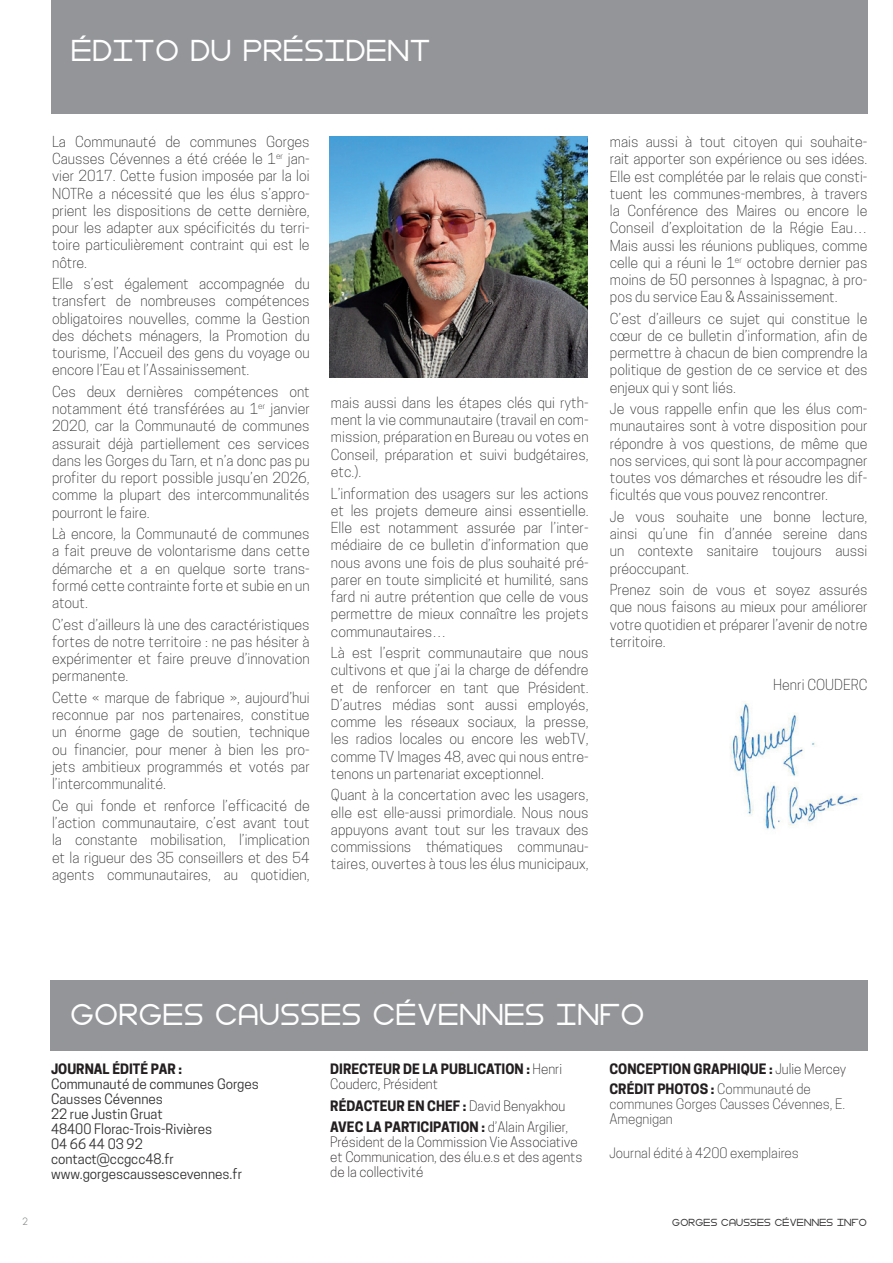
<style>
.page{position:relative;width:893px;height:1263px;background:#fff}
.page>*{position:absolute;margin:0;border:0;box-sizing:border-box;transform-origin:0 0}
.t1{font:900 42px "Gasalt";color:#fff}
.t2{font:300 14.25px/17.2px "Cooper Hewitt";color:#312f30;text-align:justify}
.t3{font:900 14.25px "Gasalt";color:#312f30}
.t4{font:14.25px "Gasalt";color:#808285}
.t5{font:700 13.5px/15px "Cooper Hewitt";color:#231f20}
.t6{font:13.5px/15px "Cooper Hewitt";color:#312f30}
.t7{font:300 13.5px/15px "Cooper Hewitt";color:#231f20}
.t8{font:300 13.5px/15px "Cooper Hewitt";color:#312f30}
.s1{font-weight:300}
.s2{font-weight:300;color:#312f30}
</style>
<div class="page">
<img style="left:729px;top:703px;width:130px;height:127px">
<img style="left:330px;top:136px;width:258px;height:241px">
<div style="left:51px;top:0;width:816px;height:114px;background:#939598"></div>
<div style="left:50px;top:980px;width:817px;height:70px;background:#939598"></div>
<h1 class="t1" style="left:72px;top:31px;width:361px">ÉDITO DU PRÉSIDENT</h1>
<p class="t2" style="left:52px;top:133px;width:259px">La Communauté de communes Gorges Causses Cévennes a été créée le 1<sup>er</sup> jan&shy;vier 2017. Cette fusion imposée par la loi NOTRe a nécessité que les élus s’appro&shy;prient les dispositions de cette dernière, pour les adapter aux spécificités du terri&shy;toire particulièrement contraint qui est le nôtre.</p>
<p class="t2" style="left:52px;top:275px;width:259px">Elle s’est également accompagnée du transfert de nombreuses compétences obligatoires nouvelles, comme la Gestion des déchets ménagers, la Promotion du tourisme, l’Accueil des gens du voyage ou encore l’Eau et l’Assainissement.</p>
<p class="t2" style="left:52px;top:383px;width:259px">Ces deux dernières compétences ont notamment été transférées au 1<sup>er</sup> janvier 2020, car la Communauté de communes assurait déjà partiellement ces services dans les Gorges du Tarn, et n’a donc pas pu profiter du report possible jusqu’en 2026, comme la plupart des intercommunalités pourront le faire.</p>
<p class="t2" style="left:52px;top:525px;width:259px">Là encore, la Communauté de communes a fait preuve de volontarisme dans cette démarche et a en quelque sorte trans&shy;formé cette contrainte forte et subie en un atout.</p>
<p class="t2" style="left:52px;top:616px;width:259px">C’est d’ailleurs là une des caractéristiques fortes de notre territoire : ne pas hésiter à expérimenter et faire preuve d’innovation permanente.</p>
<p class="t2" style="left:52px;top:689px;width:259px">Cette « marque de fabrique », aujourd’hui reconnue par nos partenaires, constitue un énorme gage de soutien, technique ou financier, pour mener à bien les pro&shy;jets ambitieux programmés et votés par l’intercommunalité.</p>
<p class="t2" style="left:52px;top:797px;width:259px">Ce qui fonde et renforce l’efficacité de l’action communautaire, c’est avant tout la constante mobilisation, l’implication et la rigueur des 35 conseillers et des 54 agents communautaires, au quotidien,</p>
<p class="t2" style="left:331px;top:394px;width:259px">mais aussi dans les étapes clés qui ryth&shy;ment la vie communautaire (travail en com&shy;mission, préparation en Bureau ou votes en Conseil, préparation et suivi budgétaires, etc.).</p>
<p class="t2" style="left:331px;top:484px;width:259px">L’information des usagers sur les actions et les projets demeure ainsi essentielle.<br>Elle est notamment assurée par l’inter&shy;médiaire de ce bulletin d’information que nous avons une fois de plus souhaité pré&shy;parer en toute simplicité et humilité, sans fard ni autre prétention que celle de vous permettre de mieux connaître les projets communautaires…</p>
<p class="t2" style="left:331px;top:644px;width:259px">Là est l’esprit communautaire que nous cultivons et que j’ai la charge de défendre et de renforcer en tant que Président.<br>D’autres médias sont aussi employés, comme les réseaux sociaux, la presse, les radios locales ou encore les webTV, comme TV Images 48, avec qui nous entre&shy;tenons un partenariat exceptionnel.</p>
<p class="t2" style="left:331px;top:786px;width:259px">Quant à la concertation avec les usagers, elle est elle-aussi primordiale. Nous nous appuyons avant tout sur les travaux des commissions thématiques communau&shy;taires, ouvertes à tous les élus municipaux,</p>
<p class="t2" style="left:610px;top:133px;width:259px">mais aussi à tout citoyen qui souhaite&shy;rait apporter son expérience ou ses idées.<br>Elle est complétée par le relais que consti&shy;tuent les communes-membres, à travers la Conférence des Maires ou encore le Conseil d’exploitation de la Régie Eau… Mais aussi les réunions publiques, comme celle qui a réuni le 1<sup>er</sup> octobre dernier pas moins de 50 personnes à Ispagnac, à pro&shy;pos du service Eau &amp; Assainissement.</p>
<p class="t2" style="left:610px;top:310px;width:259px">C’est d’ailleurs ce sujet qui constitue le cœur de ce bulletin d’information, afin de permettre à chacun de bien comprendre la politique de gestion de ce service et des enjeux qui y sont liés.</p>
<p class="t2" style="left:610px;top:400px;width:259px">Je vous rappelle enfin que les élus com&shy;munautaires sont à votre disposition pour répondre à vos questions, de même que nos services, qui sont là pour accompagner toutes vos démarches et résoudre les dif&shy;ficultés que vous pouvez rencontrer.</p>
<p class="t2" style="left:610px;top:508px;width:259px">Je vous souhaite une bonne lecture, ainsi qu’une fin d’année sereine dans un contexte sanitaire toujours aussi préoccupant.</p>
<p class="t2" style="left:610px;top:581px;width:259px">Prenez soin de vous et soyez assurés que nous faisons au mieux pour améliorer votre quotidien et préparer l’avenir de notre territoire.</p>
<p class="t2" style="left:773px;top:676px;width:96px">Henri COUDERC</p>
<h1 class="t1" style="left:71px;top:995px;width:576px">GORGES CAUSSES CÉVENNES INFO</h1>
<p class="t5" style="left:51px;top:1062px;width:133px">JOURNAL ÉDITÉ PAR :</p>
<p class="t6" style="left:51px;top:1077px;width:209px">Communauté de communes Gorges<br>Causses Cévennes<br>22 rue Justin Gruat<br>48400 Florac-Trois-Rivières<br>04 66 44 03 92 contact@ccgcc48.fr www.gorgescaussescevennes.fr</p>
<p class="t5" style="left:330px;top:1062px;width:233px">DIRECTEUR DE LA PUBLICATION : <span class="s1">Henri<br>Couderc, Président</span></p>
<p class="t5" style="left:330px;top:1095px;width:239px;line-height:21.5px">RÉDACTEUR EN CHEF : <span class="s1">David Benyakhou<br></span>AVEC LA PARTICIPATION : <span class="s1">d’Alain Argilier,</span></p>
<p class="t7" style="left:330px;top:1134px;width:254px">Président de la Commission Vie Associative et Communication, des élu.e.s et des agents de la collectivité</p>
<p class="t5" style="left:609px;top:1060px;width:238px;line-height:19.2px">CONCEPTION GRAPHIQUE : <span class="s1">Julie Mercey<br></span>CRÉDIT PHOTOS : <span class="s2">Communauté de</span></p>
<p class="t8" style="left:609px;top:1096px;width:237px">communes Gorges Causses Cévennes, E.<br>Amegnigan</p>
<p class="t8" style="left:609px;top:1145px;width:191px">Journal édité à 4200 exemplaires</p>
<p class="t4" style="left:23px;top:1215px;width:7px">2</p>
<p class="t3" style="left:672px;top:1216px;width:196px">GORGES CAUSSES CÉVENNES INFO</p>
</div>
